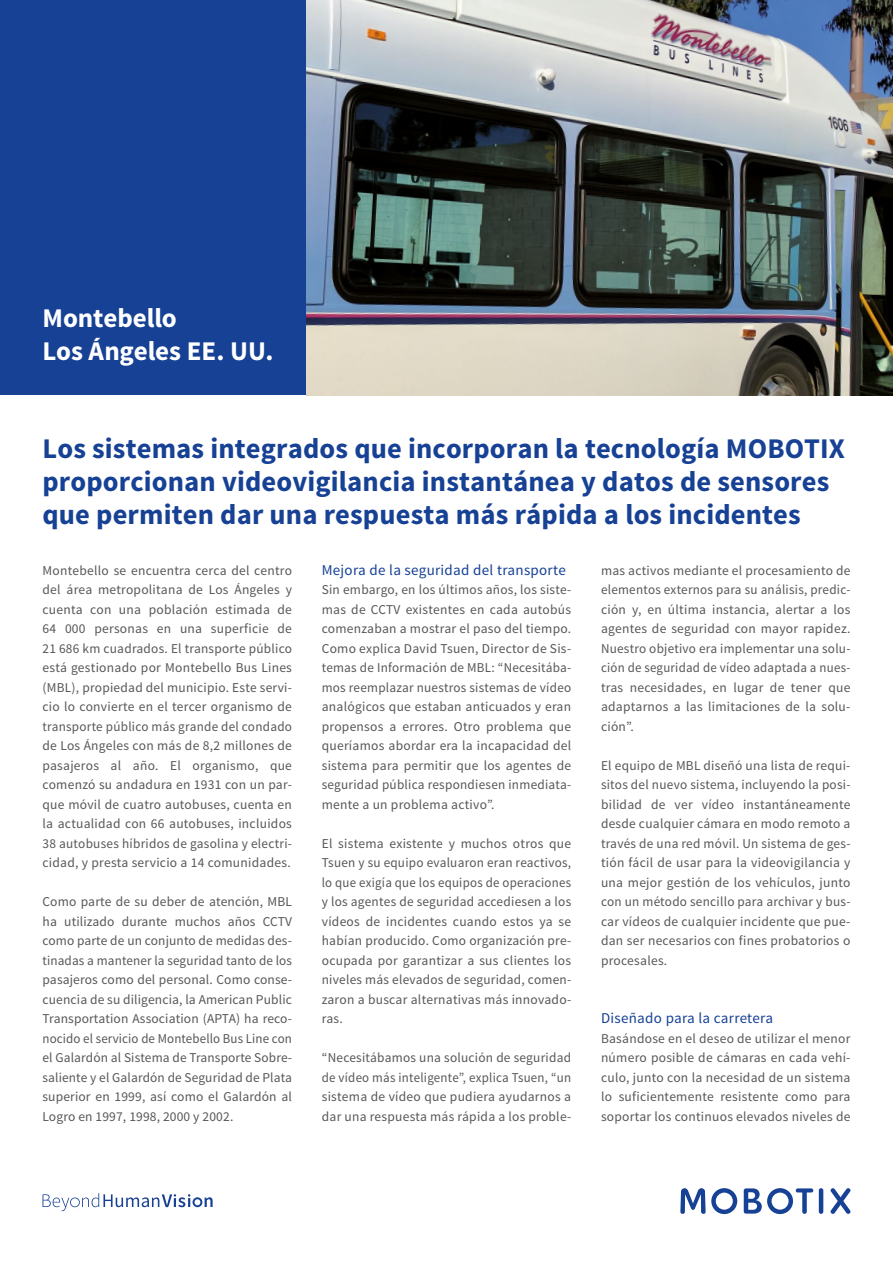
<style>
.page{position:relative;width:893px;height:1263px;background:#fff}
.page>*{position:absolute;margin:0;border:0;box-sizing:border-box;transform-origin:0 0}
._01_Header_Source_Sa{font:700 28.5px/33px "Source Sans Pro";letter-spacing:.005em;color:#164194}
._01_BU_im_blauen_Fel{font:700 27px/33px "Source Sans Pro";letter-spacing:-.005em;color:#fff}
.TextParagraphTitle{font:15px "Source Sans Pro";letter-spacing:.02em;color:#164194}
.TextParagraph{font:13.5px/19.5px "Source Sans Pro";letter-spacing:.02em;color:#575756;text-align:justify}
</style>
<div class="page">
<hr style="left:819px;top:1188px;width:4px;height:26px;background:#164194;border-radius:2px">
<svg style="left:831px;top:1188px;width:19px;height:26px"></svg>
<svg style="left:680px;top:1188px;width:57px;height:26px"></svg>
<svg style="left:744px;top:1188px;width:69px;height:26px"></svg>
<svg style="left:43px;top:1193px;width:170px;height:18px"></svg>
<div style="left:0;top:0;width:307px;height:395px;background:#164194"></div>
<img style="left:307px;top:0;width:586px;height:395px">
<p class="_01_BU_im_blauen_Fel" style="left:43px;top:303px;width:232px">Montebello<br>Los Ángeles EE. UU.</p>
<p class="_01_Header_Source_Sa" style="left:43px;top:433px;width:804px">Los sistemas integrados que incorporan la tecnología MOBOTIX proporcionan videovigilancia instantánea y datos de sensores que permiten dar una respuesta más rápida a los incidentes</p>
<p class="TextParagraph" style="left:43px;top:561px;width:251px">Montebello se encuentra cerca del centro del área metropolitana de Los Ángeles y cuenta con una población estimada de 64 000 personas en una superficie de 21 686 km cuadrados. El transporte público está gestionado por Montebello Bus Lines (MBL), propiedad del municipio. Este servi&shy;cio lo convierte en el tercer organismo de transporte público más grande del condado de Los Ángeles con más de 8,2 millones de pasajeros al año. El organismo, que comenzó su andadura en 1931 con un par&shy;que móvil de cuatro autobuses, cuenta en la actualidad con 66 autobuses, incluidos 38 autobuses híbridos de gasolina y electri&shy;cidad, y presta servicio a 14 comunidades.</p>
<p class="TextParagraph" style="left:43px;top:892px;width:251px">Como parte de su deber de atención, MBL ha utilizado durante muchos años CCTV como parte de un conjunto de medidas des&shy;tinadas a mantener la seguridad tanto de los pasajeros como del personal. Como conse&shy;cuencia de su diligencia, la American Public Transportation Association (APTA) ha reco&shy;nocido el servicio de Montebello Bus Line con el Galardón al Sistema de Transporte Sobre&shy;saliente y el Galardón de Seguridad de Plata superior en 1999, así como el Galardón al Logro en 1997, 1998, 2000 y 2002.</p>
<p class="TextParagraphTitle" style="left:322px;top:561px;width:246px">Mejora de la seguridad del transporte</p>
<p class="TextParagraph" style="left:322px;top:580px;width:251px">Sin embargo, en los últimos años, los siste&shy;mas de CCTV existentes en cada autobús comenzaban a mostrar el paso del tiempo.<br>Como explica David Tsuen, Director de Sis&shy;temas de Información de MBL: “Necesitába&shy;mos reemplazar nuestros sistemas de vídeo analógicos que estaban anticuados y eran propensos a errores. Otro problema que queríamos abordar era la incapacidad del sistema para permitir que los agentes de seguridad pública respondiesen inmediata&shy;mente a un problema activo”.</p>
<p class="TextParagraph" style="left:322px;top:834px;width:251px">El sistema existente y muchos otros que Tsuen y su equipo evaluaron eran reactivos, lo que exigía que los equipos de operaciones y los agentes de seguridad accediesen a los vídeos de incidentes cuando estos ya se habían producido. Como organización pre&shy;ocupada por garantizar a sus clientes los niveles más elevados de seguridad, comen&shy;zaron a buscar alternativas más innovado&shy;ras.</p>
<p class="TextParagraph" style="left:322px;top:1048px;width:251px">“Necesitábamos una solución de seguridad de vídeo más inteligente”, explica Tsuen, “un sistema de vídeo que pudiera ayudarnos a dar una respuesta más rápida a los proble-</p>
<p class="TextParagraph" style="left:601px;top:561px;width:251px">mas activos mediante el procesamiento de elementos externos para su análisis, predic&shy;ción y, en última instancia, alertar a los agentes de seguridad con mayor rapidez.<br>Nuestro objetivo era implementar una solu&shy;ción de seguridad de vídeo adaptada a nues&shy;tras necesidades, en lugar de tener que adaptarnos a las limitaciones de la solu&shy;ción”.</p>
<p class="TextParagraph" style="left:601px;top:756px;width:251px">El equipo de MBL diseñó una lista de requi&shy;sitos del nuevo sistema, incluyendo la posi&shy;bilidad de ver vídeo instantáneamente desde cualquier cámara en modo remoto a través de una red móvil. Un sistema de ges&shy;tión fácil de usar para la videovigilancia y una mejor gestión de los vehículos, junto con un método sencillo para archivar y bus&shy;car vídeos de cualquier incidente que pue&shy;dan ser necesarios con fines probatorios o procesales.</p>
<p class="TextParagraphTitle" style="left:601px;top:1009px;width:174px">Diseñado para la carretera</p>
<p class="TextParagraph" style="left:601px;top:1029px;width:251px">Basándose en el deseo de utilizar el menor número posible de cámaras en cada vehí&shy;culo, junto con la necesidad de un sistema lo suficientemente resistente como para soportar los continuos elevados niveles de</p>
</div>
